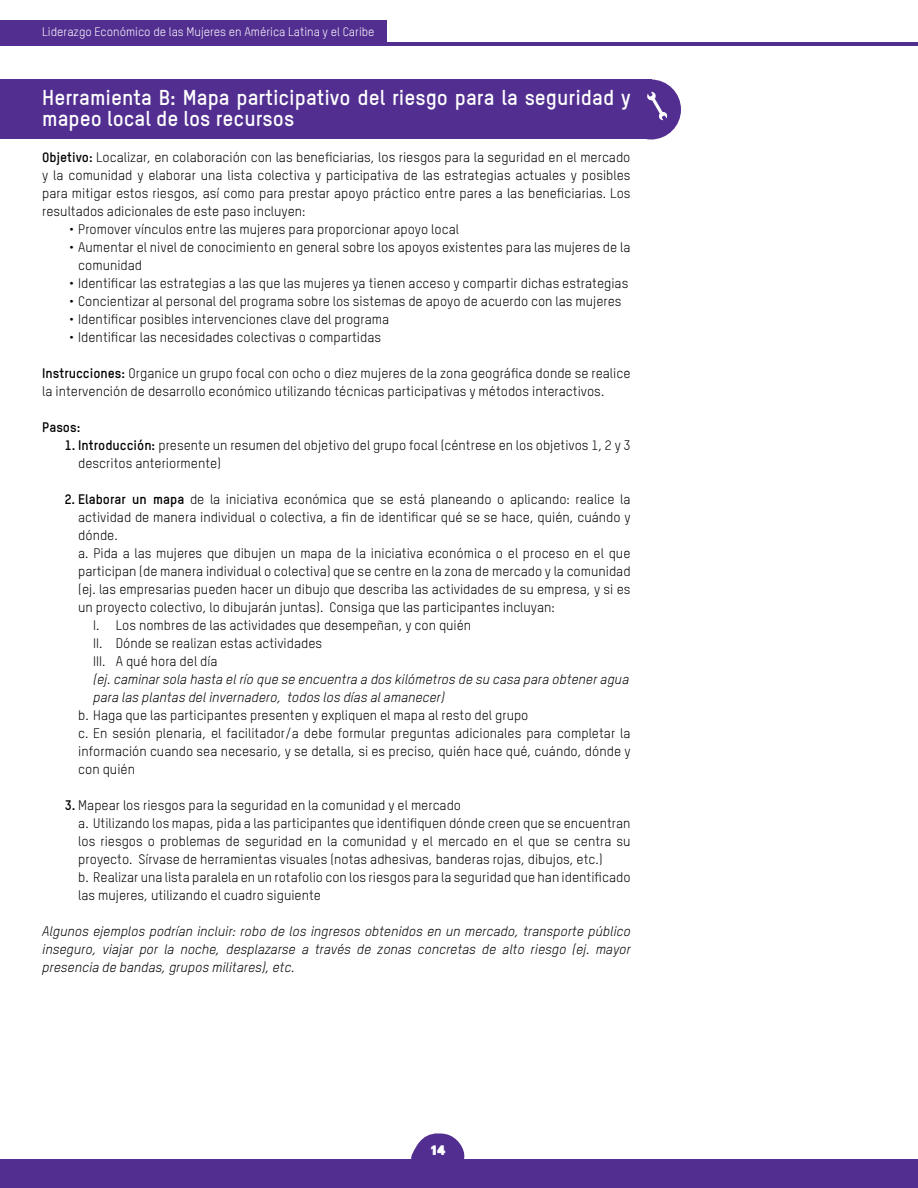
<style>
.page{position:relative;width:918px;height:1188px;background:#fff}
.page>*{position:absolute;margin:0;border:0;box-sizing:border-box;transform-origin:0 0}
.t1{font:700 21px/21px "Oxfam TSTARPRO";color:#fff}
.t2{font:13.5px/18px "Oxfam TSTARPRO";color:#000}
.t3{font:italic 13.5px/18px "Oxfam TSTARPRO";color:#000}
.t4{font:700 13.5px "Oxfam TSTARPRO";color:#000}
.t5{font:13.5px "Oxfam Global Headline";color:#fff}
.t6{font:12px "Oxfam TSTARPRO";color:#fff}
.s1{font-weight:700}
</style>
<div class="page">
<div style="left:0;top:21px;width:387px;height:23px;background:#522e91"></div>
<div style="left:0;top:1159px;width:918px;height:29px;background:#522e91"></div>
<svg style="left:411px;top:1133px;width:54px;height:26px"></svg>
<hr style="left:0;top:42px;width:918px;height:4px;background:#522e91">
<div style="left:0;top:80px;width:652px;height:60px;background:#522e91"></div>
<div style="left:621px;top:80px;width:60px;height:60px;background:#522e91;border-radius:50%"></div>
<svg style="left:647px;top:92px;width:20px;height:28px"></svg>
<p class="t6" style="left:42px;top:27px;width:334px">Liderazgo Económico de las Mujeres en América Latina y el Caribe</p>
<h1 class="t1" style="left:42px;top:89px;width:590px">Herramienta B: Mapa participativo del riesgo para la seguridad y mapeo local de los recursos</h1>
<p class="t2" style="left:42px;top:150px;width:590px;text-align:justify"><span class="s1">Objetivo:</span> Localizar, en colaboración con las beneficiarias, los riesgos para la seguridad en el mercado y la comunidad y elaborar una lista colectiva y participativa de las estrategias actuales y posibles para mitigar estos riesgos, así como para prestar apoyo práctico entre pares a las beneficiarias. Los resultados adicionales de este paso incluyen:</p>
<p class="t2" style="left:69px;top:222px;width:391px">• Promover vínculos entre las mujeres para proporcionar apoyo local</p>
<p class="t2" style="left:78px;top:240px;width:554px;text-indent:-9px">• Aumentar el nivel de conocimiento en general sobre los apoyos existentes para las mujeres de la comunidad</p>
<p class="t2" style="left:69px;top:276px;width:561px">• Identificar las estrategias a las que las mujeres ya tienen acceso y compartir dichas estrategias</p>
<p class="t2" style="left:69px;top:294px;width:554px">• Concientizar al personal del programa sobre los sistemas de apoyo de acuerdo con las mujeres</p>
<p class="t2" style="left:69px;top:312px;width:321px">• Identificar posibles intervenciones clave del programa</p>
<p class="t2" style="left:69px;top:330px;width:313px">• Identificar las necesidades colectivas o compartidas</p>
<p class="t2" style="left:42px;top:366px;width:590px"><span class="s1">Instrucciones:</span> Organice un grupo focal con ocho o diez mujeres de la zona geográfica donde se realice la intervención de desarrollo económico utilizando técnicas participativas y métodos interactivos.</p>
<p class="t4" style="left:42px;top:422px;width:40px">Pasos:</p>
<p class="t2" style="left:78px;top:438px;width:554px;text-indent:-14px"><span class="s1">1. Introducción:</span> presente un resumen del objetivo del grupo focal (céntrese en los objetivos 1, 2 y 3 descritos anteriormente)</p>
<p class="t2" style="left:65px;top:492px;width:567px"><span class="s1">2. Elaborar un mapa</span> de la iniciativa económica que se está planeando o aplicando: realice la</p>
<p class="t2" style="left:78px;top:510px;width:554px">actividad de manera individual o colectiva, a fin de identificar qué se se hace, quién, cuándo y</p>
<p class="t2" style="left:78px;top:528px;width:41px">dónde.</p>
<p class="t2" style="left:78px;top:546px;width:554px">a. Pida a las mujeres que dibujen un mapa de la iniciativa económica o el proceso en el que</p>
<p class="t2" style="left:78px;top:564px;width:554px">participan (de manera individual o colectiva) que se centre en la zona de mercado y la comunidad</p>
<p class="t2" style="left:78px;top:582px;width:554px">(ej. las empresarias pueden hacer un dibujo que describa las actividades de su empresa, y si es</p>
<p class="t2" style="left:78px;top:600px;width:478px">un proyecto colectivo, lo dibujarán juntas). Consiga que las participantes incluyan:</p>
<p class="t2" style="left:93px;top:618px;width:380px">I. Los nombres de las actividades que desempeñan, y con quién</p>
<p class="t2" style="left:93px;top:636px;width:230px">II. Dónde se realizan estas actividades</p>
<p class="t2" style="left:93px;top:654px;width:126px">III. A qué hora del día</p>
<p class="t3" style="left:93px;top:672px;width:537px">(ej. caminar sola hasta el río que se encuentra a dos kilómetros de su casa para obtener agua para las plantas del invernadero, todos los días al amanecer)</p>
<p class="t2" style="left:78px;top:708px;width:554px">b. Haga que las participantes presenten y expliquen el mapa al resto del grupo<br>c. En sesión plenaria, el facilitador/a debe formular preguntas adicionales para completar la información cuando sea necesario, y se detalla, si es preciso, quién hace qué, cuándo, dónde y con quién</p>
<p class="t2" style="left:78px;top:798px;width:554px;text-indent:-14px"><span class="s1">3.</span> Mapear los riesgos para la seguridad en la comunidad y el mercado<br>a. Utilizando los mapas, pida a las participantes que identifiquen dónde creen que se encuentran los riesgos o problemas de seguridad en la comunidad y el mercado en el que se centra su proyecto. Sírvase de herramientas visuales (notas adhesivas, banderas rojas, dibujos, etc.)<br>b. Realizar una lista paralela en un rotafolio con los riesgos para la seguridad que han identificado las mujeres, utilizando el cuadro siguiente</p>
<p class="t3" style="left:42px;top:924px;width:590px;text-align:justify">Algunos ejemplos podrían incluir: robo de los ingresos obtenidos en un mercado, transporte público inseguro, viajar por la noche, desplazarse a través de zonas concretas de alto riesgo (ej. mayor presencia de bandas, grupos militares), etc.</p>
<p class="t5" style="left:431px;top:1139px;width:17px">14</p>
</div>
